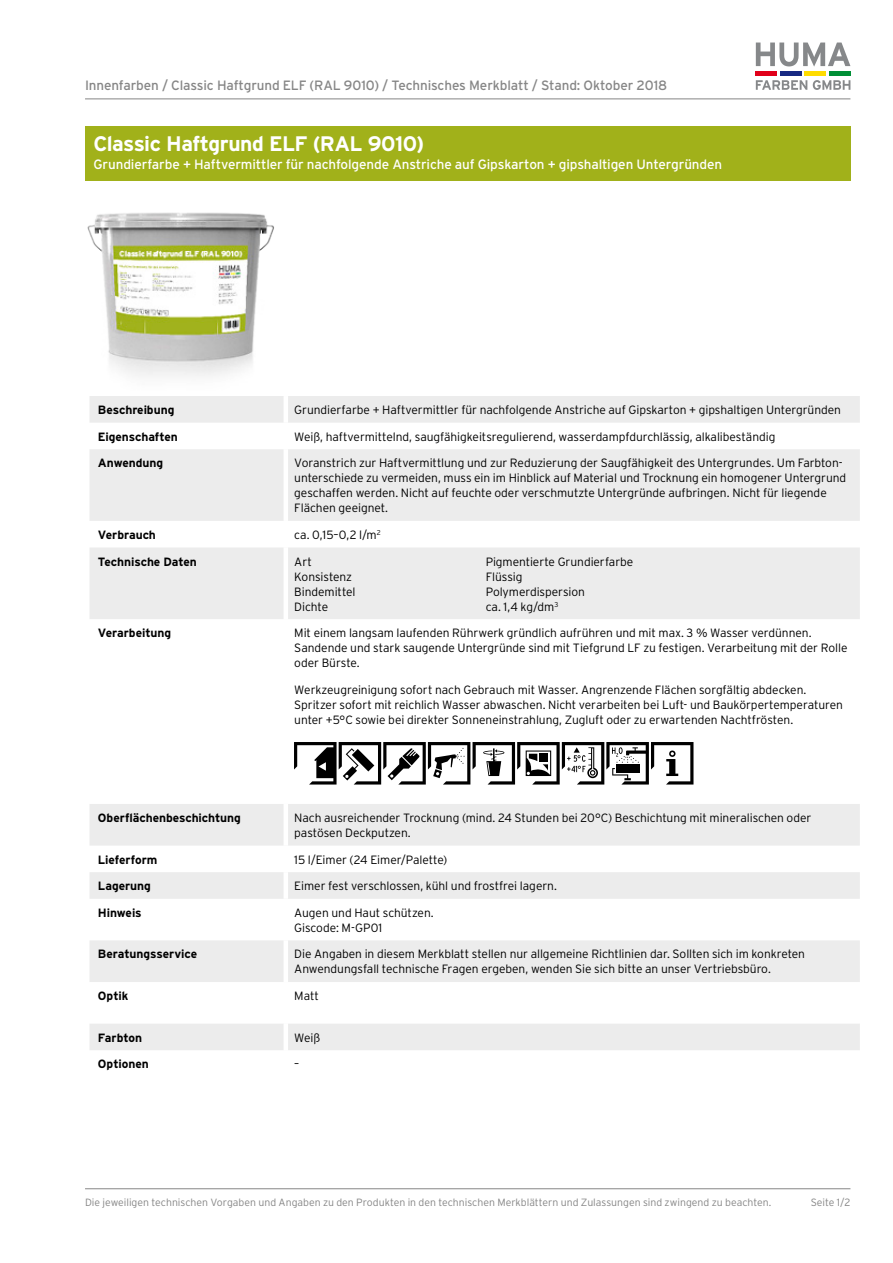
<style>
.page{position:relative;width:893px;height:1263px;background:#fff}
.page>*{position:absolute;margin:0;border:0;box-sizing:border-box;transform-origin:0 0}
.t1{font:700 21px "Interstate";letter-spacing:-.025em;color:#fff}
.t2{font:13.5px "Interstate";letter-spacing:-.01em;color:#fff}
.t3{font:13.5px "Interstate";letter-spacing:-.01em;color:#868686}
.t4{font:300 12px/15px "Interstate";letter-spacing:-.005em;color:#000}
.t5{font:700 12px "Interstate";letter-spacing:-.005em;color:#000}
.t6{font:300 10.5px "Interstate";color:#868686}
</style>
<div class="page">
<svg style="left:90px;top:396px;width:770px;height:654px"></svg>
<hr style="left:284px;top:396px;width:4px;height:27px;background:#fff">
<hr style="left:284px;top:423px;width:4px;height:26px;background:#fff">
<hr style="left:284px;top:449px;width:4px;height:72px;background:#fff">
<hr style="left:284px;top:521px;width:4px;height:26px;background:#fff">
<hr style="left:284px;top:547px;width:4px;height:72px;background:#fff">
<hr style="left:284px;top:619px;width:4px;height:57px;background:#fff">
<hr style="left:284px;top:676px;width:4px;height:56px;background:#fff">
<hr style="left:284px;top:732px;width:4px;height:72px;background:#fff">
<hr style="left:284px;top:804px;width:4px;height:41px;background:#fff">
<hr style="left:284px;top:845px;width:4px;height:27px;background:#fff">
<hr style="left:284px;top:872px;width:4px;height:27px;background:#fff">
<hr style="left:284px;top:899px;width:4px;height:41px;background:#fff">
<hr style="left:284px;top:940px;width:4px;height:42px;background:#fff">
<hr style="left:284px;top:982px;width:4px;height:42px;background:#fff">
<hr style="left:284px;top:1024px;width:4px;height:26px;background:#fff">
<svg style="left:294px;top:742px;width:399px;height:42px"></svg>
<img style="left:85px;top:180px;width:191px;height:196px">
<hr style="left:85px;top:1188px;width:765px;height:1px;background:#868686">
<hr style="left:85px;top:99px;width:765px;height:1px;background:#868686">
<div style="left:85px;top:126px;width:765px;height:54px;background:#a1b11a"></div>
<div style="left:756px;top:71px;width:21px;height:5px;background:#e1001a"></div>
<div style="left:780px;top:71px;width:21px;height:5px;background:#172982"></div>
<div style="left:805px;top:71px;width:21px;height:5px;background:#ffdc00"></div>
<div style="left:829px;top:71px;width:21px;height:5px;background:#008f36"></div>
<svg style="left:756px;top:43px;width:94px;height:24px"></svg>
<svg style="left:756px;top:80px;width:94px;height:10px"></svg>
<p class="t3" style="left:85px;top:77px;width:584px">Innenfarben / Classic Haftgrund ELF (RAL 9010) / Technisches Merkblatt / Stand: Oktober 2018</p>
<h1 class="t1" style="left:94px;top:131px;width:332px">Classic Haftgrund ELF (RAL 9010)</h1>
<p class="t2" style="left:94px;top:156px;width:630px">Grundierfarbe + Haftvermittler für nachfolgende Anstriche auf Gipskarton + gipshaltigen Untergründen</p>
<p class="t5" style="left:98px;top:403px;width:78px">Beschreibung</p>
<p class="t4" style="left:294px;top:402px;width:548px">Grundierfarbe + Haftvermittler für nachfolgende Anstriche auf Gipskarton + gipshaltigen Untergründen</p>
<p class="t5" style="left:98px;top:429px;width:81px">Eigenschaften</p>
<p class="t4" style="left:294px;top:429px;width:483px">Weiß, haftvermittelnd, saugfähigkeitsregulierend, wasserdampfdurchlässig, alkalibeständig</p>
<p class="t5" style="left:98px;top:456px;width:67px">Anwendung</p>
<p class="t4" style="left:294px;top:455px;width:553px">Voranstrich zur Haftvermittlung und zur Reduzierung der Saugfähigkeit des Untergrundes. Um Farbton&shy;unterschiede zu vermeiden, muss ein im Hinblick auf Material und Trocknung ein homogener Untergrund geschaffen werden. Nicht auf feuchte oder verschmutzte Untergründe aufbringen. Nicht für liegende Flächen geeignet.</p>
<p class="t5" style="left:98px;top:527px;width:59px">Verbrauch</p>
<p class="t4" style="left:294px;top:527px;width:88px">ca. 0,15–0,2 l/m<sup>2</sup></p>
<p class="t5" style="left:98px;top:554px;width:100px">Technische Daten</p>
<p class="t4" style="left:294px;top:554px;width:19px">Art</p>
<p class="t4" style="left:486px;top:554px;width:149px">Pigmentierte Grundierfarbe</p>
<p class="t4" style="left:294px;top:569px;width:59px">Konsistenz</p>
<p class="t4" style="left:486px;top:569px;width:38px">Flüssig</p>
<p class="t4" style="left:294px;top:584px;width:63px">Bindemittel</p>
<p class="t4" style="left:486px;top:584px;width:101px">Polymerdispersion</p>
<p class="t4" style="left:294px;top:599px;width:35px">Dichte</p>
<p class="t4" style="left:486px;top:599px;width:74px">ca. 1,4 kg/dm<sup>3</sup></p>
<p class="t5" style="left:98px;top:626px;width:75px">Verarbeitung</p>
<p class="t4" style="left:294px;top:625px;width:555px">Mit einem langsam laufenden Rührwerk gründlich aufrühren und mit max. 3 % Wasser verdünnen.<br>Sandende und stark saugende Untergründe sind mit Tiefgrund LF zu festigen. Verarbeitung mit der Rolle oder Bürste.</p>
<p class="t4" style="left:294px;top:682px;width:550px">Werkzeugreinigung sofort nach Gebrauch mit Wasser. Angrenzende Flächen sorgfältig abdecken.<br>Spritzer sofort mit reichlich Wasser abwaschen. Nicht verarbeiten bei Luft- und Baukörpertemperaturen unter +5°C sowie bei direkter Sonneneinstrahlung, Zugluft oder zu erwartenden Nachtfrösten.</p>
<p class="t5" style="left:98px;top:810px;width:144px">Oberflächenbeschichtung</p>
<p class="t4" style="left:294px;top:810px;width:519px">Nach ausreichender Trocknung (mind. 24 Stunden bei 20°C) Beschichtung mit mineralischen oder pastösen Deckputzen.</p>
<p class="t5" style="left:98px;top:852px;width:61px">Lieferform</p>
<p class="t4" style="left:294px;top:852px;width:155px">15 l/Eimer (24 Eimer/Palette)</p>
<p class="t5" style="left:98px;top:879px;width:55px">Lagerung</p>
<p class="t4" style="left:294px;top:878px;width:264px">Eimer fest verschlossen, kühl und frostfrei lagern.</p>
<p class="t5" style="left:98px;top:905px;width:45px">Hinweis</p>
<p class="t4" style="left:294px;top:905px;width:141px">Augen und Haut schützen.<br>Giscode: M-GP01</p>
<p class="t5" style="left:98px;top:947px;width:101px">Beratungsservice</p>
<p class="t4" style="left:294px;top:947px;width:512px">Die Angaben in diesem Merkblatt stellen nur allgemeine Richtlinien dar. Sollten sich im konkreten<br>Anwendungsfall technische Fragen ergeben, wenden Sie sich bitte an unser Vertriebsbüro.</p>
<p class="t5" style="left:98px;top:988px;width:32px">Optik</p>
<p class="t4" style="left:294px;top:988px;width:26px">Matt</p>
<p class="t5" style="left:98px;top:1030px;width:46px">Farbton</p>
<p class="t4" style="left:294px;top:1030px;width:28px">Weiß</p>
<p class="t5" style="left:98px;top:1057px;width:52px">Optionen</p>
<p class="t4" style="left:294px;top:1056px;width:7px">–</p>
<p class="t6" style="left:85px;top:1196px;width:688px">Die jeweiligen technischen Vorgaben und Angaben zu den Produkten in den technischen Merkblättern und Zulassungen sind zwingend zu beachten.</p>
<p class="t6" style="left:811px;top:1196px;width:41px">Seite 1/2</p>
</div>
